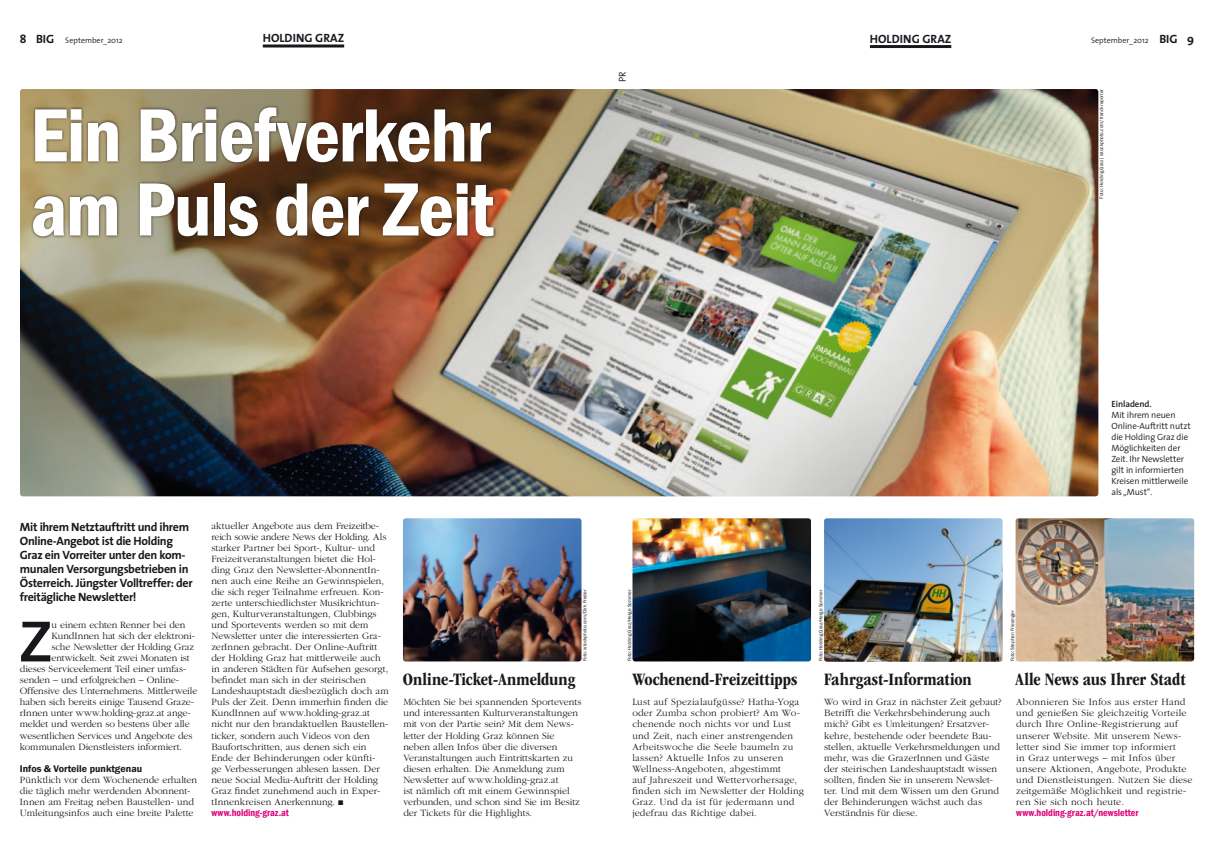
<style>
.page{position:relative;width:1214px;height:851px;background:#fff}
.page>*{position:absolute;margin:0;border:0;box-sizing:border-box;transform-origin:0 0}
.t1{font:600 condensed 78px "Franklin Gothic";letter-spacing:-.02em;color:#fff}
.t2{font:500 59.5px "Franklin Gothic";color:#1a171c}
.t3{font:700 condensed 18px "ITC Garamond Std";letter-spacing:-.005em;color:#1a171c}
.Vorspann{font:700 12px/14px "The Sans";letter-spacing:-.025em;color:#1a171c}
.Thema{font:700 12px "The Sans";color:#1a171c}
.Vorspann-2{font:300 10px/11px "ITC Garamond Std";color:#1a171c}
.Vorspann-3{font:300 10px/11px "ITC Garamond Std";letter-spacing:.02em;color:#1a171c}
.Vorspann-4{font:600 condensed 10px "Franklin Gothic";letter-spacing:-.005em;color:#e2007a}
.Fließtext_3-spaltig{font:300 10px "The Sans";color:#1a171c}
.Vorspann-5{font:300 9px/11px "The Sans";letter-spacing:-.01em;color:#1a171c}
.Vorspann-6{font:600 9px "The Sans";letter-spacing:-.01em;color:#1a171c}
.t4{font:300 8px "The Sans";color:#1a171c}
.t5{font:5px "Franklin Gothic";color:#1a171c}
.s1{font-weight:700;font-size:12px}
.s2{font-family:"Franklin Gothic";font-weight:600}
.s3{font-family:"Arial Narrow";font-weight:400}
.s4{font-family:"Franklin Gothic";font-weight:600;font-stretch:condensed;color:#e2007a}
</style>
<div class="page">
<img style="left:20px;top:89px;width:1078px;height:407px">
<img style="left:403px;top:518px;width:178px;height:143px">
<img style="left:632px;top:518px;width:179px;height:143px">
<img style="left:824px;top:518px;width:178px;height:143px">
<div style="left:30px;top:105px;width:466px;height:134px;background:#1a171c;opacity:.75"></div>
<img style="left:1015px;top:518px;width:178px;height:143px">
<hr style="left:263px;top:44px;width:81px;height:3px;background:#1a171c">
<hr style="left:869px;top:45px;width:82px;height:3px;background:#1a171c">
<p class="Vorspann" style="left:20px;top:31px;width:36px">8 BIG</p>
<p class="t4" style="left:65px;top:33px;width:59px">September_2012</p>
<p class="Thema" style="left:263px;top:28px;width:83px">HOLDING GRAZ</p>
<p class="Thema" style="left:869px;top:28px;width:83px">HOLDING GRAZ</p>
<p class="t4" style="left:1090px;top:33px;width:88px">September_2012 <span class="s1">BIG</span></p>
<p class="Vorspann" style="left:1186px;top:31px;width:8px">9</p>
<p class="t1" style="left:30px;top:83px;width:461px">Ein Briefverkehr</p>
<p class="t1" style="left:30px;top:157px;width:465px">am Puls der Zeit</p>
<p class="Fließtext_3-spaltig" style="left:614px;top:82px;width:12px;rotate:-90deg">PR</p>
<p class="t5" style="left:1098px;top:198px;width:111px;rotate:-90deg">Foto: Holding Graz| istockphoto.com/franckreporter</p>
<p class="Vorspann" style="left:20px;top:519px;width:174px">Mit ihrem Netztauftritt und ihrem Online-Angebot ist die Holding Graz ein Vorreiter unter den kom&shy;munalen Versorgungsbetrieben in Österreich. Jüngster Volltreffer: der freitägliche Newsletter!</p>
<p class="t2" style="left:20px;top:604px;width:33px">Z</p>
<p class="Vorspann-2" style="left:51px;top:619px;width:135px">u einem echten Renner bei den</p>
<p class="Vorspann-2" style="left:51px;top:630px;width:145px">KundInnen hat sich der elektroni-</p>
<p class="Vorspann-2" style="left:51px;top:641px;width:144px">sche Newsletter der Holding Graz</p>
<p class="Vorspann-2" style="left:51px;top:652px;width:140px">entwickelt. Seit zwei Monaten ist</p>
<p class="Vorspann-2" style="left:20px;top:663px;width:168px">dieses Serviceelement Teil einer umfas-</p>
<p class="Vorspann-2" style="left:20px;top:674px;width:161px">senden – und erfolgreichen – Online-</p>
<p class="Vorspann-2" style="left:20px;top:685px;width:179px">Offensive des Unternehmens. Mittlerweile</p>
<p class="Vorspann-2" style="left:20px;top:696px;width:176px">haben sich bereits einige Tausend Graze-</p>
<p class="Vorspann-2" style="left:20px;top:707px;width:172px">rInnen unter www.holding-graz.at ange-</p>
<p class="Vorspann-2" style="left:20px;top:718px;width:171px">meldet und werden so bestens über alle</p>
<p class="Vorspann-2" style="left:20px;top:729px;width:174px">wesentlichen Services und Angebote des</p>
<p class="Vorspann-2" style="left:20px;top:740px;width:164px">kommunalen Dienstleisters informiert.</p>
<p class="Vorspann-2" style="left:20px;top:762px;width:179px"><span class="s2">Infos &amp; Vorteile punktgenau<br></span>Pünktlich vor dem Wochenende erhalten die täglich mehr werdenden Abonnent-Innen am Freitag neben Baustellen- und Umleitungsinfos auch eine breite Palette</p>
<p class="Vorspann-2" style="left:211px;top:520px;width:179px">aktueller Angebote aus dem Freizeitbe&shy;reich sowie andere News der Holding. Als starker Partner bei Sport-, Kultur- und Freizeitveranstaltungen bietet die Hol&shy;ding Graz den Newsletter-AbonnentIn&shy;nen auch eine Reihe an Gewinnspielen, die sich reger Teilnahme erfreuen. Kon&shy;zerte unterschiedlichster Musikrichtun&shy;gen, Kulturveranstaltungen, Clubbings und Sportevents werden so mit dem Newsletter unter die interessierten Gra&shy;zerInnen gebracht. Der Online-Auftritt der Holding Graz hat mittlerweile auch in anderen Städten für Aufsehen gesorgt, befindet man sich in der steirischen Landeshauptstadt diesbezüglich doch am Puls der Zeit. Denn immerhin finden die KundInnen auf www.holding-graz.at nicht nur den brandaktuellen Baustellen&shy;ticker, sondern auch Videos von den Baufortschritten, aus denen sich ein Ende der Behinderungen oder künfti-<br>ge Verbesserungen ablesen lassen. Der neue Social Media-Auftritt der Holding Graz findet zunehmend auch in Exper&shy;tInnenkreisen Anerkennung. <span class="s3">■</span></p>
<p class="Vorspann-4" style="left:211px;top:805px;width:79px">www.holding-graz.at</p>
<p class="Vorspann-6" style="left:1111px;top:396px;width:42px">Einladend.</p>
<p class="Vorspann-5" style="left:1111px;top:409px;width:81px">Mit ihrem neuen<br>Online-Auftritt nutzt die Holding Graz die<br>Möglichkeiten der<br>Zeit. Ihr Newsletter gilt in informierten<br>Kreisen mittlerweile als „Must“.</p>
<p class="t5" style="left:581px;top:661px;width:73px;rotate:-90deg">Foto: istockphoto.com/Dirk Freder</p>
<p class="t5" style="left:626px;top:661px;width:73px;rotate:-90deg">Foto: Holding Graz/Helge Sommer</p>
<p class="t5" style="left:817px;top:661px;width:73px;rotate:-90deg">Foto: Holding Graz/Helge Sommer</p>
<p class="t3" style="left:403px;top:669px;width:174px">Online-Ticket-Anmeldung</p>
<p class="Vorspann-2" style="left:403px;top:696px;width:179px">Möchten Sie bei spannenden Sportevents und interessanten Kulturveranstaltungen mit von der Partie sein? Mit dem News&shy;letter der Holding Graz können Sie neben allen Infos über die diversen Veranstaltungen auch Eintrittskarten zu diesen erhalten. Die Anmeldung zum Newsletter auf www.holding-graz.at<br>ist nämlich oft mit einem Gewinnspiel verbunden, und schon sind Sie im Besitz der Tickets für die Highlights.</p>
<p class="t3" style="left:632px;top:669px;width:166px">Wochenend-Freizeittipps</p>
<p class="Vorspann-3" style="left:632px;top:696px;width:173px">Lust auf Spezialaufgüsse? Hatha-Yoga oder Zumba schon probiert? Am Wo&shy;chenende noch nichts vor und Lust und Zeit, nach einer anstrengenden Arbeitswoche die Seele baumeln zu lassen? Aktuelle Infos zu unseren Wellness-Angeboten, abgestimmt<br>auf Jahreszeit und Wettervorhersage, finden sich im Newsletter der Holding Graz. Und da ist für jedermann und jedefrau das Richtige dabei.</p>
<p class="t3" style="left:824px;top:669px;width:149px">Fahrgast-Information</p>
<p class="Vorspann-2" style="left:824px;top:696px;width:179px">Wo wird in Graz in nächster Zeit gebaut?<br>Betrifft die Verkehrsbehinderung auch mich? Gibt es Umleitungen? Ersatzver&shy;kehre, bestehende oder beendete Bau&shy;stellen, aktuelle Verkehrsmeldungen und mehr, was die GrazerInnen und Gäste der steirischen Landeshauptstadt wissen sollten, finden Sie in unserem Newslet&shy;ter. Und mit dem Wissen um den Grund der Behinderungen wächst auch das Verständnis für diese.</p>
<p class="t5" style="left:1009px;top:661px;width:53px;rotate:-90deg">Foto: Stephan Friesinger</p>
<p class="t3" style="left:1015px;top:669px;width:171px">Alle News aus Ihrer Stadt</p>
<p class="Vorspann-3" style="left:1016px;top:696px;width:178px">Abonnieren Sie Infos aus erster Hand und genießen Sie gleichzeitig Vorteile durch Ihre Online-Registrierung auf unserer Website. Mit unserem News&shy;letter sind Sie immer top informiert<br>in Graz unterwegs – mit Infos über unsere Aktionen, Angebote, Produkte und Dienstleistungen. Nutzen Sie diese zeitgemäße Möglichkeit und registrie&shy;ren Sie sich noch heute. <span class="s4">www.holding-graz.at/newsletter</span></p>
</div>
